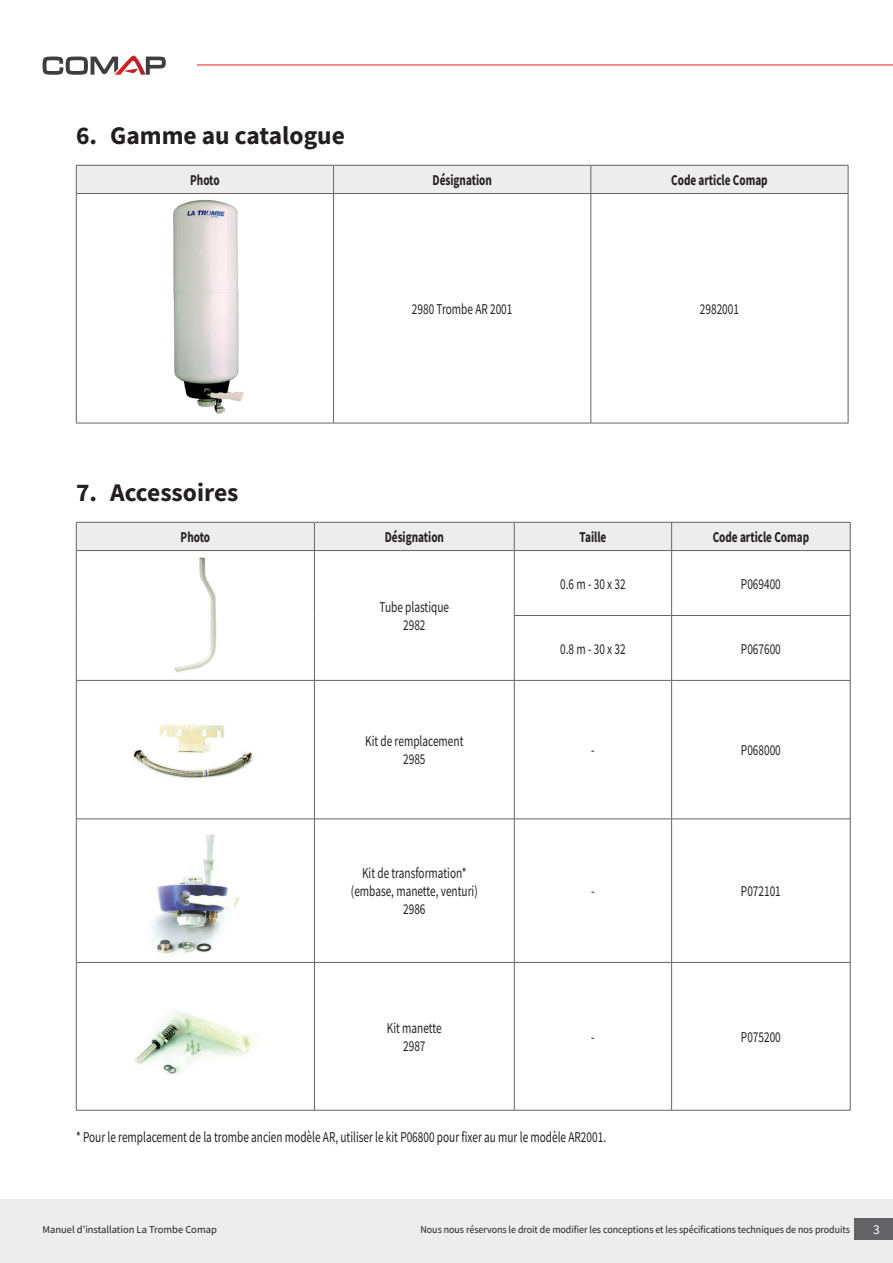
<style>
.page{position:relative;width:893px;height:1263px;background:#fff}
.page>*{position:absolute;margin:0;border:0;box-sizing:border-box;transform-origin:0 0}
.Chapter{font:700 25.5px "Source Sans Pro";color:#231f20}
.Cel_Align_Center{font:15px "Source Sans Pro";color:#231f20;scale:.75 1}
.Cel_Align_Left{font:15px "Source Sans Pro";color:#231f20;scale:.75 1}
.Cel_Align_Center_Bol{font:700 15px "Source Sans Pro";color:#231f20;scale:.75 1}
.t1{font:13.5px "Source Sans Pro";color:#fff}
.t2{font:10.5px "Source Sans Pro";letter-spacing:-.005em;color:#231f20;scale:.95 1}
.t3{font:10.5px "Source Sans Pro";letter-spacing:-.005em;color:#231f20}
</style>
<div class="page">
<div style="left:0;top:1199px;width:893px;height:64px;background:#ededee"></div>
<hr style="left:197px;top:65px;width:696px;height:1px;background:#ee1d23">
<svg style="left:43px;top:56px;width:123px;height:19px"></svg>
<div style="left:854px;top:1218px;width:39px;height:21px;background:#636366"></div>
<div style="left:76px;top:165px;width:773px;height:28px;background:#ededee"></div>
<hr style="left:76px;top:193px;width:258px;height:1px;background:#636366">
<hr style="left:76px;top:194px;width:1px;height:229px;background:#636366">
<hr style="left:334px;top:193px;width:257px;height:1px;background:#636366">
<hr style="left:333px;top:194px;width:1px;height:229px;background:#636366">
<hr style="left:591px;top:193px;width:257px;height:1px;background:#636366">
<hr style="left:591px;top:194px;width:1px;height:229px;background:#636366">
<hr style="left:848px;top:194px;width:1px;height:229px;background:#636366">
<hr style="left:76px;top:423px;width:258px;height:1px;background:#636366">
<hr style="left:334px;top:423px;width:257px;height:1px;background:#636366">
<hr style="left:591px;top:423px;width:257px;height:1px;background:#636366">
<img style="left:173px;top:199px;width:71px;height:215px">
<div style="left:76px;top:522px;width:775px;height:28px;background:#ededee"></div>
<hr style="left:76px;top:550px;width:238px;height:1px;background:#636366">
<hr style="left:76px;top:551px;width:1px;height:64px;background:#636366">
<hr style="left:314px;top:550px;width:200px;height:1px;background:#636366">
<hr style="left:314px;top:551px;width:1px;height:64px;background:#636366">
<hr style="left:514px;top:550px;width:158px;height:1px;background:#636366">
<hr style="left:514px;top:551px;width:1px;height:64px;background:#636366">
<hr style="left:672px;top:550px;width:178px;height:1px;background:#636366">
<hr style="left:671px;top:551px;width:1px;height:64px;background:#636366">
<hr style="left:850px;top:551px;width:1px;height:64px;background:#636366">
<hr style="left:76px;top:615px;width:1px;height:65px;background:#636366">
<hr style="left:314px;top:615px;width:1px;height:65px;background:#636366">
<hr style="left:514px;top:615px;width:158px;height:1px;background:#636366">
<hr style="left:514px;top:616px;width:1px;height:64px;background:#636366">
<hr style="left:672px;top:615px;width:178px;height:1px;background:#636366">
<hr style="left:671px;top:616px;width:1px;height:64px;background:#636366">
<hr style="left:850px;top:616px;width:1px;height:64px;background:#636366">
<hr style="left:76px;top:680px;width:238px;height:1px;background:#636366">
<hr style="left:76px;top:681px;width:1px;height:138px;background:#636366">
<hr style="left:314px;top:680px;width:200px;height:1px;background:#636366">
<hr style="left:314px;top:681px;width:1px;height:138px;background:#636366">
<hr style="left:514px;top:680px;width:158px;height:1px;background:#636366">
<hr style="left:514px;top:681px;width:1px;height:138px;background:#636366">
<hr style="left:672px;top:680px;width:178px;height:1px;background:#636366">
<hr style="left:671px;top:681px;width:1px;height:138px;background:#636366">
<hr style="left:850px;top:681px;width:1px;height:138px;background:#636366">
<hr style="left:76px;top:819px;width:238px;height:1px;background:#636366">
<hr style="left:76px;top:819px;width:1px;height:143px;background:#636366">
<hr style="left:314px;top:819px;width:200px;height:1px;background:#636366">
<hr style="left:314px;top:819px;width:1px;height:143px;background:#636366">
<hr style="left:514px;top:819px;width:158px;height:1px;background:#636366">
<hr style="left:514px;top:819px;width:1px;height:143px;background:#636366">
<hr style="left:672px;top:819px;width:178px;height:1px;background:#636366">
<hr style="left:671px;top:819px;width:1px;height:143px;background:#636366">
<hr style="left:850px;top:819px;width:1px;height:143px;background:#636366">
<hr style="left:76px;top:962px;width:238px;height:1px;background:#636366">
<hr style="left:76px;top:962px;width:1px;height:148px;background:#636366">
<hr style="left:314px;top:962px;width:200px;height:1px;background:#636366">
<hr style="left:314px;top:962px;width:1px;height:148px;background:#636366">
<hr style="left:514px;top:962px;width:158px;height:1px;background:#636366">
<hr style="left:514px;top:962px;width:1px;height:148px;background:#636366">
<hr style="left:672px;top:962px;width:178px;height:1px;background:#636366">
<hr style="left:671px;top:962px;width:1px;height:148px;background:#636366">
<hr style="left:850px;top:962px;width:1px;height:148px;background:#636366">
<hr style="left:76px;top:1110px;width:238px;height:1px;background:#636366">
<hr style="left:314px;top:1110px;width:200px;height:1px;background:#636366">
<hr style="left:514px;top:1110px;width:158px;height:1px;background:#636366">
<hr style="left:672px;top:1110px;width:178px;height:1px;background:#636366">
<img style="left:175px;top:557px;width:42px;height:115px">
<img style="left:133px;top:724px;width:122px;height:55px">
<img style="left:150px;top:834px;width:90px;height:121px">
<img style="left:134px;top:1010px;width:121px;height:64px">
<p class="Chapter" style="left:76px;top:118px;width:270px">6. Gamme au catalogue</p>
<p class="Cel_Align_Center_Bol" style="left:190px;top:170px;width:41px">Photo</p>
<p class="Cel_Align_Center_Bol" style="left:433px;top:170px;width:81px">Désignation</p>
<p class="Cel_Align_Center_Bol" style="left:671px;top:170px;width:130px">Code article Comap</p>
<p class="Chapter" style="left:76px;top:475px;width:164px">7. Accessoires</p>
<p class="Cel_Align_Center" style="left:412px;top:299px;width:136px">2980 Trombe AR 2001</p>
<p class="Cel_Align_Center" style="left:700px;top:299px;width:54px">2982001</p>
<p class="Cel_Align_Center_Bol" style="left:181px;top:527px;width:41px">Photo</p>
<p class="Cel_Align_Center_Bol" style="left:385px;top:527px;width:81px">Désignation</p>
<p class="Cel_Align_Center_Bol" style="left:579px;top:527px;width:37px">Taille</p>
<p class="Cel_Align_Center_Bol" style="left:713px;top:527px;width:130px">Code article Comap</p>
<p class="Cel_Align_Center" style="left:380px;top:598px;width:94px">Tube plastique</p>
<p class="Cel_Align_Center" style="left:403px;top:616px;width:31px">2982</p>
<p class="Cel_Align_Center" style="left:365px;top:732px;width:132px">Kit de remplacement</p>
<p class="Cel_Align_Center" style="left:403px;top:750px;width:31px">2985</p>
<p class="Cel_Align_Center" style="left:362px;top:864px;width:141px">Kit de transformation*</p>
<p class="Cel_Align_Center" style="left:351px;top:882px;width:171px">(embase, manette, venturi)</p>
<p class="Cel_Align_Center" style="left:403px;top:900px;width:31px">2986</p>
<p class="Cel_Align_Center" style="left:387px;top:1018px;width:75px">Kit manette</p>
<p class="Cel_Align_Center" style="left:403px;top:1036px;width:31px">2987</p>
<p class="Cel_Align_Center" style="left:560px;top:574px;width:89px">0.6 m - 30 x 32</p>
<p class="Cel_Align_Center" style="left:741px;top:574px;width:55px">P069400</p>
<p class="Cel_Align_Center" style="left:560px;top:639px;width:89px">0.8 m - 30 x 32</p>
<p class="Cel_Align_Center" style="left:741px;top:639px;width:55px">P067600</p>
<p class="Cel_Align_Center" style="left:591px;top:741px;width:6px">-</p>
<p class="Cel_Align_Center" style="left:741px;top:741px;width:55px">P068000</p>
<p class="Cel_Align_Center" style="left:591px;top:882px;width:6px">-</p>
<p class="Cel_Align_Center" style="left:741px;top:882px;width:55px">P072101</p>
<p class="Cel_Align_Center" style="left:591px;top:1027px;width:6px">-</p>
<p class="Cel_Align_Center" style="left:741px;top:1027px;width:55px">P075200</p>
<p class="Cel_Align_Left" style="left:76px;top:1128px;width:708px">* Pour le remplacement de la trombe ancien modèle AR, utiliser le kit P06800 pour fixer au mur le modèle AR2001.</p>
<p class="t3" style="left:43px;top:1222px;width:176px">Manuel d’installation La Trombe Comap</p>
<p class="t2" style="left:420px;top:1222px;width:454px">Nous nous réservons le droit de modifier les conceptions et les spécifications techniques de nos produits</p>
<p class="t1" style="left:873px;top:1221px;width:8px">3</p>
</div>
